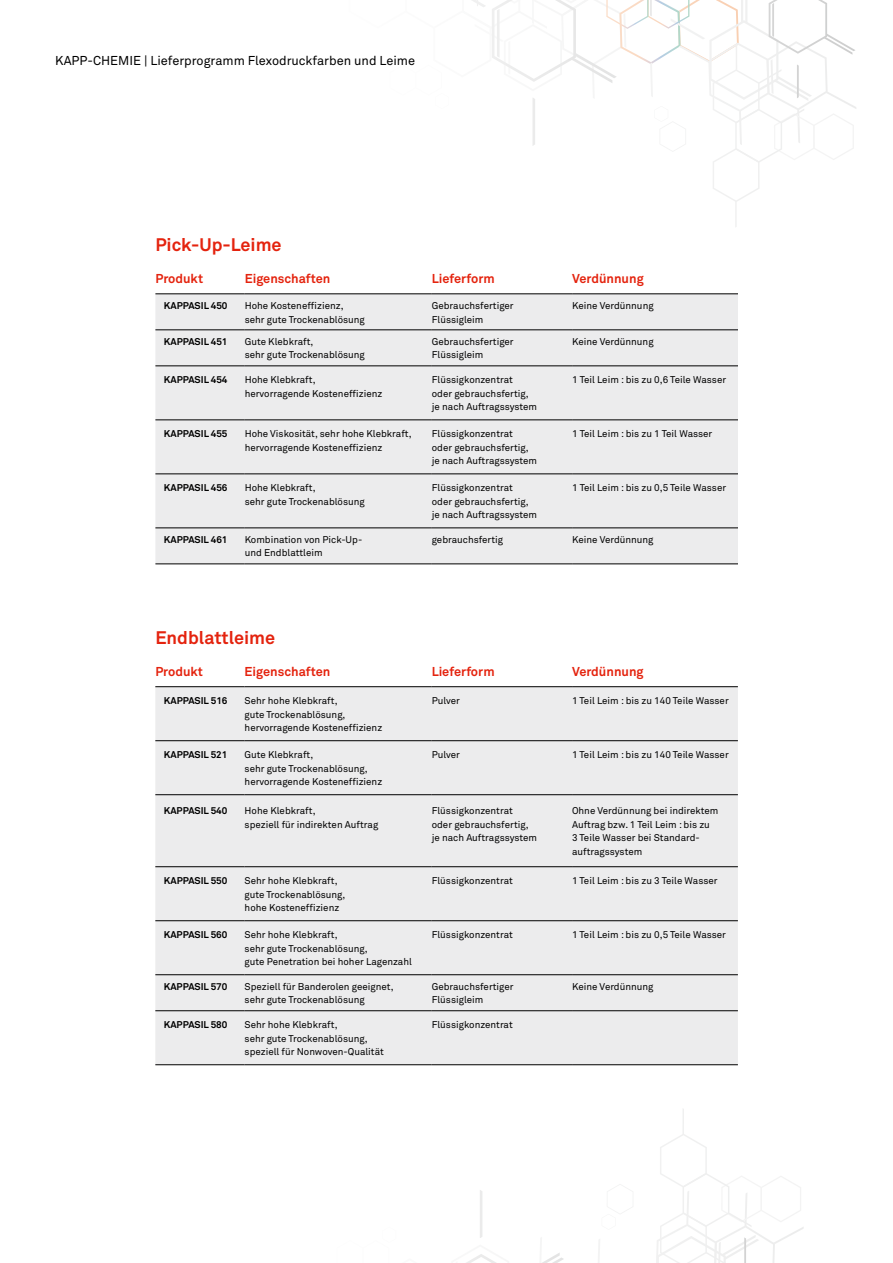
<style>
.page{position:relative;width:893px;height:1263px;background:#fff}
.page>*{position:absolute;margin:0;border:0;box-sizing:border-box;transform-origin:0 0}
.t1{font:700 18px "Akkurat Std";color:#e4230e}
.t2{font:700 12.75px "Akkurat Std";color:#e4230e}
.t3{font:12.75px "Akkurat Std";color:#000}
.t4{font:9.75px/13.5px "Akkurat Std";color:#000}
.t5{font:700 9.75px "Akkurat Std";color:#000}
</style>
<div class="page">
<svg style="left:472px;top:0;width:384px;height:227px"></svg>
<svg style="left:598px;top:1239px;width:2px;height:24px"></svg>
<svg style="left:607px;top:1184px;width:26px;height:29px"></svg>
<svg style="left:656px;top:1109px;width:148px;height:154px"></svg>
<svg style="left:466px;top:1190px;width:97px;height:73px"></svg>
<div style="left:155px;top:294px;width:583px;height:269px;background:#ececed"></div>
<hr style="left:155px;top:330px;width:90px;height:1px;background:#000">
<hr style="left:245px;top:330px;width:187px;height:1px;background:#000">
<hr style="left:432px;top:330px;width:140px;height:1px;background:#000">
<hr style="left:572px;top:330px;width:166px;height:1px;background:#000">
<hr style="left:155px;top:366px;width:90px;height:1px;background:#000">
<hr style="left:245px;top:366px;width:187px;height:1px;background:#000">
<hr style="left:432px;top:366px;width:140px;height:1px;background:#000">
<hr style="left:572px;top:366px;width:166px;height:1px;background:#000">
<hr style="left:155px;top:420px;width:90px;height:1px;background:#000">
<hr style="left:245px;top:420px;width:187px;height:1px;background:#000">
<hr style="left:432px;top:420px;width:140px;height:1px;background:#000">
<hr style="left:572px;top:420px;width:166px;height:1px;background:#000">
<hr style="left:155px;top:474px;width:90px;height:1px;background:#000">
<hr style="left:245px;top:474px;width:187px;height:1px;background:#000">
<hr style="left:432px;top:474px;width:140px;height:1px;background:#000">
<hr style="left:572px;top:474px;width:166px;height:1px;background:#000">
<hr style="left:155px;top:528px;width:90px;height:1px;background:#000">
<hr style="left:245px;top:528px;width:187px;height:1px;background:#000">
<hr style="left:432px;top:528px;width:140px;height:1px;background:#000">
<hr style="left:572px;top:528px;width:166px;height:1px;background:#000">
<hr style="left:155px;top:293px;width:90px;height:1px;background:#000">
<hr style="left:245px;top:293px;width:187px;height:1px;background:#000">
<hr style="left:432px;top:293px;width:140px;height:1px;background:#000">
<hr style="left:572px;top:293px;width:166px;height:1px;background:#000">
<hr style="left:155px;top:563px;width:90px;height:1px;background:#000">
<hr style="left:245px;top:563px;width:187px;height:1px;background:#000">
<hr style="left:432px;top:563px;width:140px;height:1px;background:#000">
<hr style="left:572px;top:563px;width:166px;height:1px;background:#000">
<div style="left:155px;top:687px;width:583px;height:377px;background:#ececed"></div>
<hr style="left:155px;top:740px;width:90px;height:1px;background:#000">
<hr style="left:245px;top:740px;width:187px;height:1px;background:#000">
<hr style="left:432px;top:740px;width:140px;height:1px;background:#000">
<hr style="left:572px;top:740px;width:166px;height:1px;background:#000">
<hr style="left:155px;top:794px;width:90px;height:1px;background:#000">
<hr style="left:245px;top:794px;width:187px;height:1px;background:#000">
<hr style="left:432px;top:794px;width:140px;height:1px;background:#000">
<hr style="left:572px;top:794px;width:166px;height:1px;background:#000">
<hr style="left:155px;top:866px;width:90px;height:1px;background:#000">
<hr style="left:245px;top:866px;width:187px;height:1px;background:#000">
<hr style="left:432px;top:866px;width:140px;height:1px;background:#000">
<hr style="left:572px;top:866px;width:166px;height:1px;background:#000">
<hr style="left:155px;top:920px;width:90px;height:1px;background:#000">
<hr style="left:245px;top:920px;width:187px;height:1px;background:#000">
<hr style="left:432px;top:920px;width:140px;height:1px;background:#000">
<hr style="left:572px;top:920px;width:166px;height:1px;background:#000">
<hr style="left:155px;top:974px;width:90px;height:1px;background:#000">
<hr style="left:245px;top:974px;width:187px;height:1px;background:#000">
<hr style="left:432px;top:974px;width:140px;height:1px;background:#000">
<hr style="left:572px;top:974px;width:166px;height:1px;background:#000">
<hr style="left:155px;top:1010px;width:90px;height:1px;background:#000">
<hr style="left:245px;top:1010px;width:187px;height:1px;background:#000">
<hr style="left:432px;top:1010px;width:140px;height:1px;background:#000">
<hr style="left:572px;top:1010px;width:166px;height:1px;background:#000">
<hr style="left:155px;top:686px;width:90px;height:1px;background:#000">
<hr style="left:245px;top:686px;width:187px;height:1px;background:#000">
<hr style="left:432px;top:686px;width:140px;height:1px;background:#000">
<hr style="left:572px;top:686px;width:166px;height:1px;background:#000">
<hr style="left:155px;top:1064px;width:90px;height:1px;background:#000">
<hr style="left:245px;top:1064px;width:187px;height:1px;background:#000">
<hr style="left:432px;top:1064px;width:140px;height:1px;background:#000">
<hr style="left:572px;top:1064px;width:166px;height:1px;background:#000">
<h2 class="t3" style="left:55px;top:53px;width:361px">KAPP-CHEMIE | Lieferprogramm Flexodruckfarben und Leime</h2>
<h1 class="t1" style="left:155px;top:234px;width:128px">Pick-Up-Leime</h1>
<h2 class="t2" style="left:155px;top:270px;width:49px">Produkt</h2>
<h2 class="t2" style="left:245px;top:270px;width:87px">Eigenschaften</h2>
<h2 class="t2" style="left:432px;top:270px;width:64px">Lieferform</h2>
<h2 class="t2" style="left:572px;top:270px;width:73px">Verdünnung</h2>
<p class="t5" style="left:164px;top:300px;width:65px">KAPPASIL 450</p>
<p class="t4" style="left:245px;top:299px;width:122px">Hohe Kosteneffizienz, sehr gute Trockenablösung</p>
<p class="t4" style="left:432px;top:299px;width:83px">Gebrauchsfertiger<br>Flüssigleim</p>
<p class="t4" style="left:572px;top:299px;width:83px">Keine Verdünnung</p>
<p class="t5" style="left:164px;top:335px;width:65px">KAPPASIL 451</p>
<p class="t4" style="left:245px;top:335px;width:122px">Gute Klebkraft,<br>sehr gute Trockenablösung</p>
<p class="t4" style="left:432px;top:335px;width:83px">Gebrauchsfertiger<br>Flüssigleim</p>
<p class="t4" style="left:572px;top:335px;width:83px">Keine Verdünnung</p>
<p class="t5" style="left:164px;top:374px;width:65px">KAPPASIL 454</p>
<p class="t4" style="left:245px;top:373px;width:139px">Hohe Klebkraft, hervorragende Kosteneffizienz</p>
<p class="t4" style="left:432px;top:373px;width:107px">Flüssigkonzentrat<br>oder gebrauchsfertig, je nach Auftragssystem</p>
<p class="t4" style="left:572px;top:373px;width:156px">1 Teil Leim : bis zu 0,6 Teile Wasser</p>
<p class="t5" style="left:164px;top:428px;width:65px">KAPPASIL 455</p>
<p class="t4" style="left:245px;top:427px;width:169px">Hohe Viskosität, sehr hohe Klebkraft, hervorragende Kosteneffizienz</p>
<p class="t4" style="left:432px;top:427px;width:107px">Flüssigkonzentrat<br>oder gebrauchsfertig, je nach Auftragssystem</p>
<p class="t4" style="left:572px;top:427px;width:142px">1 Teil Leim : bis zu 1 Teil Wasser</p>
<p class="t5" style="left:164px;top:482px;width:65px">KAPPASIL 456</p>
<p class="t4" style="left:245px;top:481px;width:122px">Hohe Klebkraft,<br>sehr gute Trockenablösung</p>
<p class="t4" style="left:432px;top:481px;width:107px">Flüssigkonzentrat<br>oder gebrauchsfertig, je nach Auftragssystem</p>
<p class="t4" style="left:572px;top:481px;width:156px">1 Teil Leim : bis zu 0,5 Teile Wasser</p>
<p class="t5" style="left:164px;top:533px;width:65px">KAPPASIL 461</p>
<p class="t4" style="left:245px;top:533px;width:119px">Kombination von Pick-Up&shy;und Endblattleim</p>
<p class="t4" style="left:432px;top:533px;width:73px">gebrauchsfertig</p>
<p class="t4" style="left:572px;top:533px;width:83px">Keine Verdünnung</p>
<h1 class="t1" style="left:155px;top:627px;width:121px">Endblattleime</h1>
<h2 class="t2" style="left:155px;top:663px;width:49px">Produkt</h2>
<h2 class="t2" style="left:245px;top:663px;width:87px">Eigenschaften</h2>
<h2 class="t2" style="left:432px;top:663px;width:64px">Lieferform</h2>
<h2 class="t2" style="left:572px;top:663px;width:73px">Verdünnung</h2>
<p class="t5" style="left:164px;top:695px;width:65px">KAPPASIL 516</p>
<p class="t4" style="left:245px;top:694px;width:139px">Sehr hohe Klebkraft,<br>gute Trockenablösung, hervorragende Kosteneffizienz</p>
<p class="t4" style="left:432px;top:694px;width:30px">Pulver</p>
<p class="t4" style="left:572px;top:694px;width:158px">1 Teil Leim : bis zu 140 Teile Wasser</p>
<p class="t5" style="left:164px;top:749px;width:65px">KAPPASIL 521</p>
<p class="t4" style="left:245px;top:748px;width:139px">Gute Klebkraft,<br>sehr gute Trockenablösung, hervorragende Kosteneffizienz</p>
<p class="t4" style="left:432px;top:748px;width:30px">Pulver</p>
<p class="t4" style="left:572px;top:748px;width:158px">1 Teil Leim : bis zu 140 Teile Wasser</p>
<p class="t5" style="left:164px;top:805px;width:65px">KAPPASIL 540</p>
<p class="t4" style="left:245px;top:804px;width:135px">Hohe Klebkraft,<br>speziell für indirekten Auftrag</p>
<p class="t4" style="left:432px;top:804px;width:107px">Flüssigkonzentrat<br>oder gebrauchsfertig, je nach Auftragssystem</p>
<p class="t4" style="left:572px;top:804px;width:148px">Ohne Verdünnung bei indirektem<br>Auftrag bzw. 1 Teil Leim : bis zu<br>3 Teile Wasser bei Standard&shy;auftragssystem</p>
<p class="t5" style="left:164px;top:875px;width:65px">KAPPASIL 550</p>
<p class="t4" style="left:245px;top:874px;width:102px">Sehr hohe Klebkraft, gute Trockenablösung, hohe Kosteneffizienz</p>
<p class="t4" style="left:432px;top:874px;width:83px">Flüssigkonzentrat</p>
<p class="t4" style="left:572px;top:874px;width:147px">1 Teil Leim : bis zu 3 Teile Wasser</p>
<p class="t5" style="left:164px;top:929px;width:65px">KAPPASIL 560</p>
<p class="t4" style="left:245px;top:928px;width:169px">Sehr hohe Klebkraft,<br>sehr gute Trockenablösung,<br>gute Penetration bei hoher Lagenzahl</p>
<p class="t4" style="left:432px;top:928px;width:83px">Flüssigkonzentrat</p>
<p class="t4" style="left:572px;top:928px;width:156px">1 Teil Leim : bis zu 0,5 Teile Wasser</p>
<p class="t5" style="left:164px;top:980px;width:65px">KAPPASIL 570</p>
<p class="t4" style="left:245px;top:980px;width:150px">Speziell für Banderolen geeignet, sehr gute Trockenablösung</p>
<p class="t4" style="left:432px;top:980px;width:83px">Gebrauchsfertiger<br>Flüssigleim</p>
<p class="t4" style="left:572px;top:980px;width:83px">Keine Verdünnung</p>
<p class="t5" style="left:164px;top:1018px;width:65px">KAPPASIL 580</p>
<p class="t4" style="left:245px;top:1018px;width:141px">Sehr hohe Klebkraft,<br>sehr gute Trockenablösung, speziell für Nonwoven-Qualität</p>
<p class="t4" style="left:432px;top:1018px;width:83px">Flüssigkonzentrat</p>
</div>
